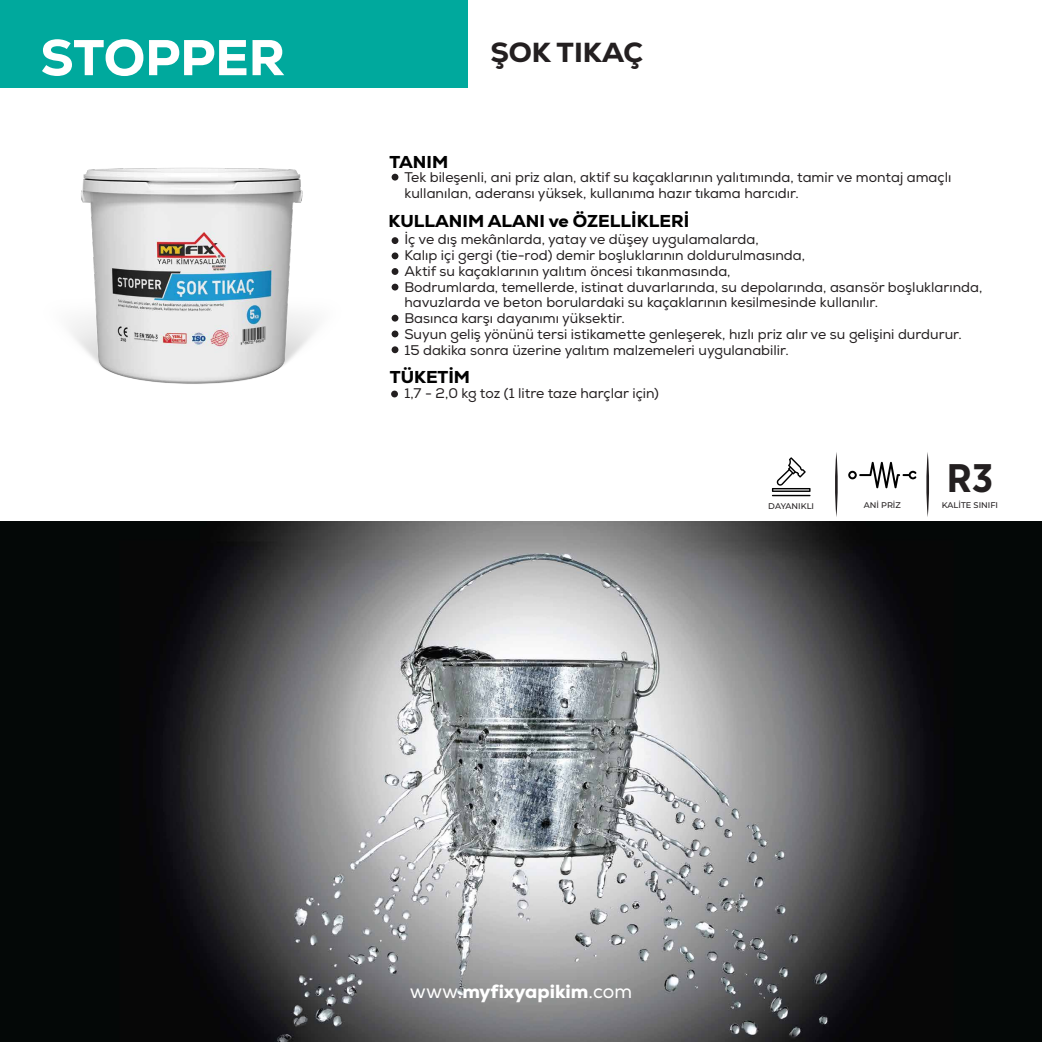
<style>
.page{position:relative;width:1042px;height:1042px;background:#fff}
.page>*{position:absolute;margin:0;border:0;box-sizing:border-box;transform-origin:0 0}
.t1{font:800 50.23px "Nexa";color:#fff}
.t2{font:700 39.73px "Gotham Narrow";color:#231f20}
.t3{font:800 28px "Nexa";color:#231f20}
.t4{font:800 19.25px "Nexa";color:#fff}
.t5{font:800 17.5px "Nexa";color:#010101}
.t6{font:14px/15.8px "Nexa";color:#231f20}
.t7{font:500 8.22px "Montserrat";color:#231f20}
.s1{font-weight:400}
</style>
<div class="page">
<img style="left:0;top:521px;width:1041px;height:521px">
<div style="left:0;top:0;width:467px;height:88px;background:#00a99d"></div>
<svg style="left:835px;top:452px;width:3px;height:65px"></svg>
<svg style="left:926px;top:452px;width:3px;height:65px"></svg>
<div style="left:392px;top:237px;width:6px;height:7px;background:#231f20;border-radius:50%"></div>
<div style="left:392px;top:252px;width:6px;height:7px;background:#231f20;border-radius:50%"></div>
<div style="left:391px;top:391px;width:7px;height:6px;background:#231f20;border-radius:50%"></div>
<svg style="left:392px;top:284px;width:6px;height:6px"></svg>
<div style="left:392px;top:268px;width:6px;height:7px;background:#231f20;border-radius:50%"></div>
<div style="left:392px;top:315px;width:6px;height:7px;background:#231f20;border-radius:50%"></div>
<div style="left:392px;top:346px;width:6px;height:7px;background:#231f20;border-radius:50%"></div>
<div style="left:392px;top:330px;width:6px;height:7px;background:#231f20;border-radius:50%"></div>
<div style="left:392px;top:174px;width:6px;height:7px;background:#231f20;border-radius:50%"></div>
<svg style="left:848px;top:462px;width:68px;height:26px"></svg>
<svg style="left:772px;top:488px;width:38px;height:4px"></svg>
<hr style="left:772px;top:495px;width:38px;height:1px;background:#000">
<svg style="left:776px;top:457px;width:30px;height:29px"></svg>
<img style="left:71px;top:167px;width:246px;height:217px">
<h1 class="t1" style="left:40px;top:25px;width:246px">STOPPER</h1>
<p class="t5" style="left:389px;top:151px;width:60px">TANIM</p>
<h3 class="t3" style="left:490px;top:34px;width:154px">ŞOK TIKAÇ</h3>
<p class="t6" style="left:404px;top:169px;width:548px">Tek bileşenli, ani priz alan, aktif su kaçaklarının yalıtımında, tamir ve montaj amaçlı kullanılan, aderansı yüksek, kullanıma hazır tıkama harcıdır.</p>
<p class="t6" style="left:404px;top:232px;width:579px">İç ve dış mekânlarda, yatay ve düşey uygulamalarda,<br>Kalıp içi gergi (tie-rod) demir boşluklarının doldurulmasında,<br>Aktif su kaçaklarının yalıtım öncesi tıkanmasında,<br>Bodrumlarda, temellerde, istinat duvarlarında, su depolarında, asansör boşluklarında, havuzlarda ve beton borulardaki su kaçaklarının kesilmesinde kullanılır.<br>Basınca karşı dayanımı yüksektir.<br>Suyun geliş yönünü tersi istikamette genleşerek, hızlı priz alır ve su gelişini durdurur.<br>15 dakika sonra üzerine yalıtım malzemeleri uygulanabilir.</p>
<p class="t6" style="left:404px;top:386px;width:256px">1,7 - 2,0 kg toz (1 litre taze harçlar için)</p>
<p class="t5" style="left:388px;top:209px;width:302px">KULLANIM ALANI ve ÖZELLİKLERİ</p>
<p class="t5" style="left:390px;top:366px;width:82px">TÜKETİM</p>
<h2 class="t2" style="left:947px;top:452px;width:48px">R3</h2>
<p class="t7" style="left:768px;top:501px;width:47px">DAYANIKLI</p>
<p class="t7" style="left:864px;top:499px;width:39px">ANİ PRİZ</p>
<p class="t7" style="left:942px;top:499px;width:58px">KALİTE SINIFI</p>
<h3 class="t4" style="left:410px;top:978px;width:224px"><span class="s1">www.</span>myfixyapikim<span class="s1">.com</span></h3>
</div>
